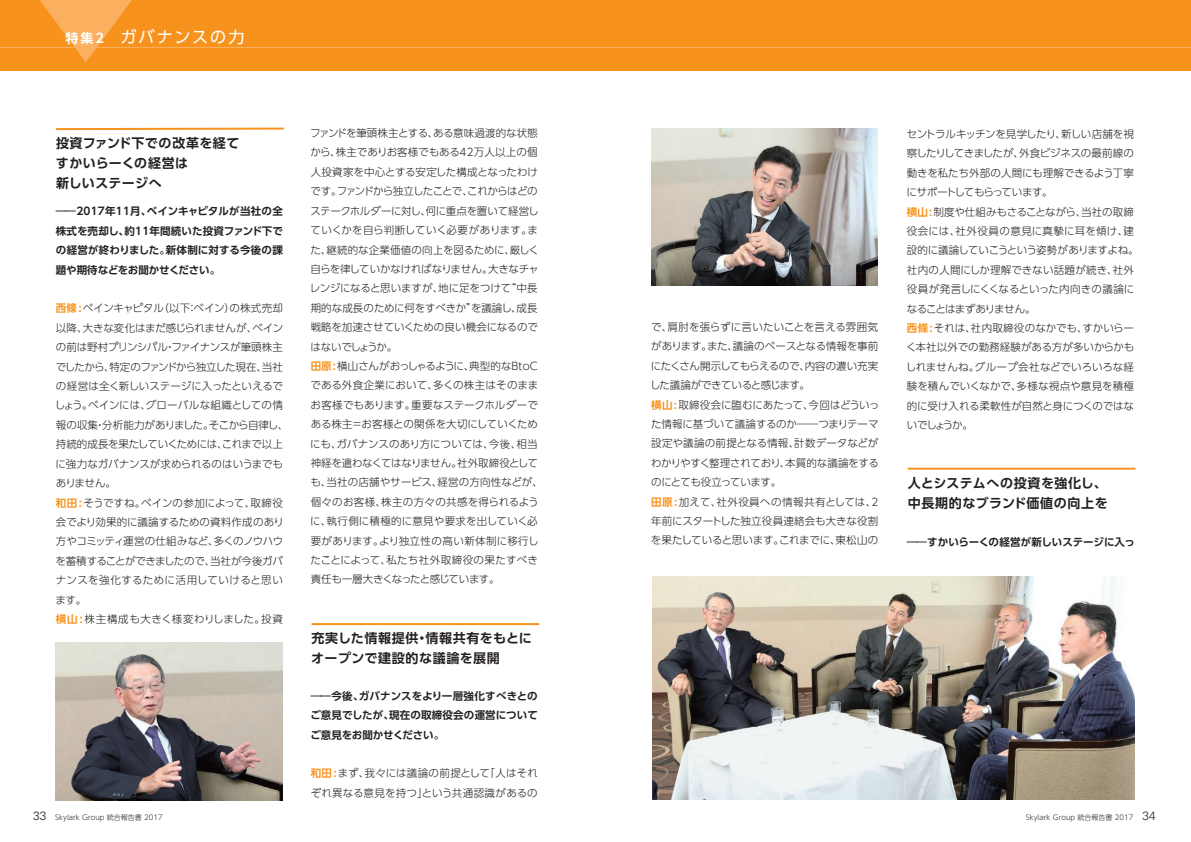
<style>
.page{position:relative;width:1191px;height:842px;background:#fff}
.page>*{position:absolute;margin:0;border:0;box-sizing:border-box;transform-origin:0 0}
.t1{font:16px "UD Shin Go Pro";letter-spacing:.12em;color:#fff}
.t2{font:700 13px/20px "UD Shin Go Pro De";letter-spacing:.035em;color:#231f20}
.t3{font:300 10.5px/19.4px "UD Shin Go Pro";letter-spacing:-.01em;color:#231f20}
.t4{font:700 10.5px/19.4px "UD Shin Go Pro De";color:#231f20;text-align:justify}
.t5{font:300 10.5px/19.4px "UD Shin Go Pro";letter-spacing:.02em;color:#231f20}
.t6{font:300 7px "UD Shin Go Pro";color:#231f20}
.s1{font-family:"UD Shin Go Pro De";font-weight:700;font-size:13px}
.s2{font-family:"UD Shin Go Pro De";font-weight:700;color:#f7931d}
.s3{font-family:"Univers LT Std";font-size:12px}
</style>
<div class="page">
<img style="left:56px;top:642px;width:226px;height:158px">
<img style="left:651px;top:128px;width:227px;height:158px">
<div style="left:0;top:0;width:1191px;height:71px;background:#f7931d"></div>
<hr style="left:0;top:47px;width:1191px;height:1px;background:#fab05f">
<svg style="left:40px;top:0;width:92px;height:62px"></svg>
<img style="left:652px;top:576px;width:482px;height:224px">
<svg style="left:56px;top:127px;width:228px;height:4px"></svg>
<hr style="left:311px;top:623px;width:228px;height:2px;background:#f7931d">
<hr style="left:907px;top:468px;width:228px;height:2px;background:#f7931d">
<h1 class="t1" style="left:66px;top:24px;width:180px"><span class="s1">特集2</span> ガバナンスの力</h1>
<p class="t2" style="left:56px;top:133px;width:185px">投資ファンド下での改革を経てすかいらーくの経営は<br>新しいステージへ</p>
<p class="t4" style="left:56px;top:201px;width:229px">――2017年11月、ベインキャピタルが当社の全株式を売却し、約11年間続いた投資ファンド下での経営が終わりました。新体制に対する今後の課題や期待などをお聞かせください。</p>
<p class="t3" style="left:55px;top:298px;width:235px"><span class="s2">西條:</span>ベインキャピタル（以下：ベイン）の株式売却以降、大きな変化はまだ感じられませんが、ベインの前は野村プリンシパル・ファイナンスが筆頭株主でしたから、特定のファンドから独立した現在、当社の経営は全く新しいステージに入ったといえるでしょう。ベインには、グローバルな組織としての情報の収集・分析能力がありました。そこから自律し、持続的成長を果たしていくためには、これまで以上に強力なガバナンスが求められるのはいうまでもありません。<br><span class="s2">和田:</span>そうですね。ベインの参加によって、取締役会でより効果的に議論するための資料作成のあり方やコミッティ運営の仕組みなど、多くのノウハウを蓄積することができましたので、当社が今後ガバナンスを強化するために活用していけると思います。<br><span class="s2">横山:</span>株主構成も大きく様変わりしました。投資</p>
<p class="t3" style="left:310px;top:123px;width:235px">ファンドを筆頭株主とする、ある意味過渡的な状態から、株主でありお客様でもある42万人以上の個人投資家を中心とする安定した構成となったわけです。ファンドから独立したことで、これからはどのステークホルダーに対し、何に重点を置いて経営していくかを自ら判断していく必要があります。また、継続的な企業価値の向上を図るために、厳しく自らを律していかなければなりません。大きなチャレンジになると思いますが、地に足をつけて“中長期的な成長のために何をすべきか”を議論し、成長戦略を加速させていくための良い機会になるのではないでしょうか。<br><span class="s2">田原:</span>横山さんがおっしゃるように、典型的なBtoCである外食企業において、多くの株主はそのままお客様でもあります。重要なステークホルダーである株主＝お客様との関係を大切にしていくためにも、ガバナンスのあり方については、今後、相当神経を遣わなくてはなりません。社外取締役としても、当社の店舗やサービス、経営の方向性などが、個々のお客様、株主の方々の共感を得られるように、執行側に積極的に意見や要求を出していく必要があります。より独立性の高い新体制に移行したことによって、私たち社外取締役の果たすべき責任も一層大きくなったと感じています。</p>
<p class="t2" style="left:311px;top:628px;width:222px">充実した情報提供・情報共有をもとにオープンで建設的な議論を展開</p>
<p class="t4" style="left:310px;top:686px;width:229px">――今後、ガバナンスをより一層強化すべきとのご意見でしたが、現在の取締役会の運営についてご意見をお聞かせください。</p>
<p class="t5" style="left:311px;top:763px;width:229px"><span class="s2">和田:</span>まず、我々には議論の前提として「人はそれぞれ異なる意見を持つ」という共通認識があるの</p>
<p class="t3" style="left:650px;top:317px;width:231px">で、肩肘を張らずに言いたいことを言える雰囲気があります。また、議論のベースとなる情報を事前にたくさん開示してもらえるので、内容の濃い充実した議論ができていると感じます。<br><span class="s2">横山:</span>取締役会に臨むにあたって、今回はどういった情報に基づいて議論するのか――つまりテーマ設定や議論の前提となる情報、計数データなどがわかりやすく整理されており、本質的な議論をするのにとても役立っています。<br><span class="s2">田原:</span>加えて、社外役員への情報共有としては、2年前にスタートした独立役員連絡会も大きな役割を果たしていると思います。これまでに、東松山の</p>
<p class="t3" style="left:905px;top:124px;width:234px">セントラルキッチンを見学したり、新しい店舗を視察したりしてきましたが、外食ビジネスの最前線の動きを私たち外部の人間にも理解できるよう丁寧にサポートしてもらっています。<br><span class="s2">横山:</span>制度や仕組みもさることながら、当社の取締役会には、社外役員の意見に真摯に耳を傾け、建設的に議論していこうという姿勢がありますよね。社内の人間にしか理解できない話題が続き、社外役員が発言しにくくなるといった内向きの議論になることはまずありません。<br><span class="s2">西條:</span>それは、社内取締役のなかでも、すかいらーく本社以外での勤務経験がある方が多いからかもしれませんね。グループ会社などでいろいろな経験を積んでいくなかで、多様な視点や意見を積極的に受け入れる柔軟性が自然と身につくのではないでしょうか。</p>
<p class="t2" style="left:907px;top:472px;width:201px">人とシステムへの投資を強化し、中長期的なブランド価値の向上を</p>
<p class="t4" style="left:907px;top:531px;width:229px">――すかいらーくの経営が新しいステージに入っ</p>
<p class="t6" style="left:33px;top:812px;width:131px"><span class="s3">33</span> Skylark Group 統合報告書 2017</p>
<p class="t6" style="left:1025px;top:812px;width:132px">Skylark Group 統合報告書 2017 <span class="s3">34</span></p>
</div>
